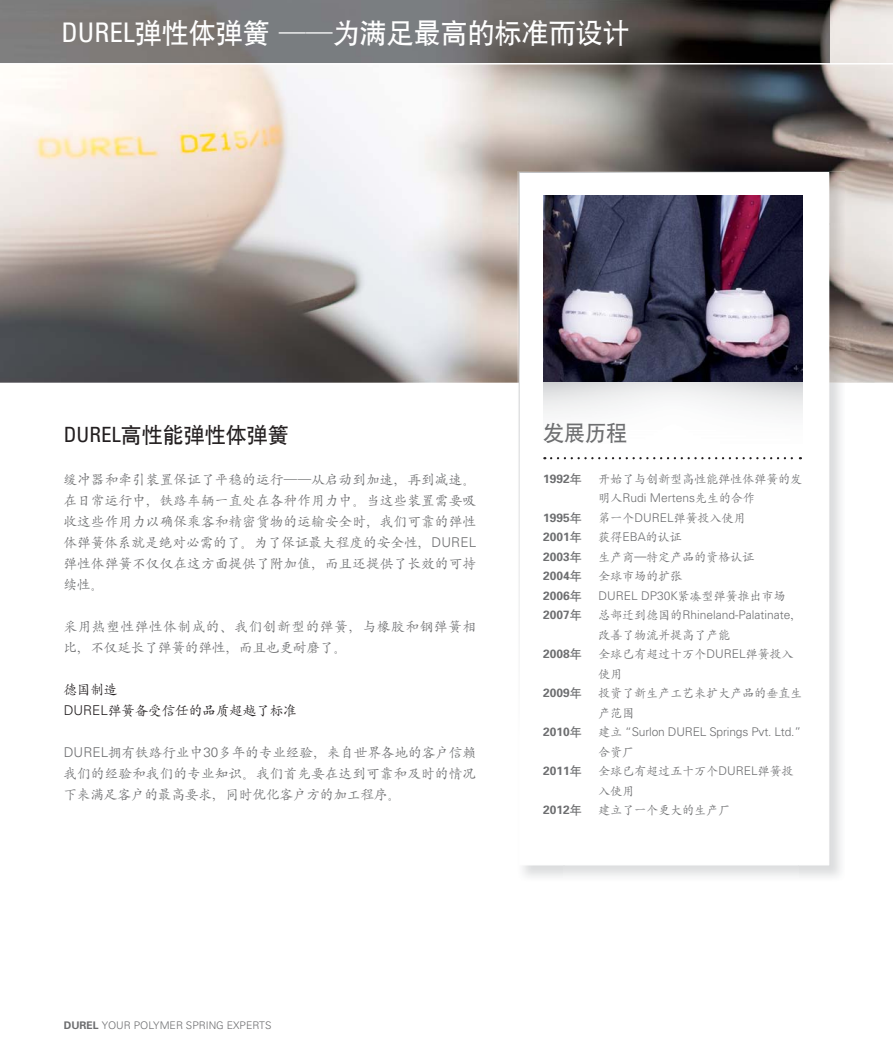
<style>
.page{position:relative;width:893px;height:1063px;background:#fff}
.page>*{position:absolute;margin:0;border:0;box-sizing:border-box;transform-origin:0 0}
.t1{font:27px "SIL Hei Med Jian";color:#fff}
.t2{font:21px "SIL Hei Med Jian";color:#231f20}
.t3{font:21px "SIL Hei Med Jian";color:#6d6e70}
.t4{font:13.5px/21px "SIL Kai Reg Jian";letter-spacing:.02em;color:#6d6e70;text-align:justify}
.t5{font:13.5px/21px "SIL Kai Reg Jian";letter-spacing:.055em;color:#6d6e70}
.t6{font:13.5px/21px "SIL Kai Reg Jian";color:#231f20}
.t7{font:12px/19.5px "SIL Kai Reg Jian";color:#6d6e70}
.t8{font:300 12px "Univers";color:#6d6e70}
.t9{font:700 12px "Univers";color:#6d6e70}
.t10{font:300 10.5px "Univers";color:#6d6e70}
.s1{font-family:"Univers";font-stretch:condensed}
.s2{font-family:"Univers";font-weight:300}
.s3{font-family:"SIL Hei Med Jian";font-weight:400}
.s4{font-family:"SIL Kai Reg Jian";font-weight:400}
.s5{font-weight:700}
</style>
<div class="page">
<img style="left:0;top:0;width:893px;height:383px">
<img style="left:0;top:0;width:829px;height:63px">
<hr style="left:0;top:63px;width:893px;height:2px;background:#fff">
<img style="left:799px;top:383px;width:42px;height:494px">
<img style="left:518px;top:171px;width:327px;height:53px">
<img style="left:518px;top:224px;width:1px;height:159px">
<img style="left:829px;top:224px;width:16px;height:159px">
<svg style="left:519px;top:172px;width:310px;height:693px"></svg>
<img style="left:543px;top:196px;width:260px;height:287px">
<svg style="left:551px;top:457px;width:250px;height:2px"></svg>
<h1 class="t1" style="left:61px;top:20px;width:570px"><span class="s1">DUREL</span>弹性体弹簧 ――为满足最高的标准而设计</h1>
<h2 class="t2" style="left:64px;top:425px;width:227px"><span class="s1">DUREL</span>高性能弹性体弹簧</h2>
<p class="t4" style="left:64px;top:470px;width:414px">缓冲器和牵引装置保证了平稳的运行――从启动到加速，再到减速。在日常运行中，铁路车辆一直处在各种作用力中。当这些装置需要吸收这些作用力以确保乘客和精密货物的运输安全时，我们可靠的弹性体弹簧体系就是绝对必需的了。为了保证最大程度的安全性，<span class="s2">DUREL</span>弹性体弹簧不仅仅在这方面提供了附加值，而且还提供了长效的可持续性。</p>
<p class="t5" style="left:64px;top:617px;width:414px">采用热塑性弹性体制成的、我们创新型的弹簧，与橡胶和钢弹簧相比，不仅延长了弹簧的弹性，而且也更耐磨了。</p>
<p class="t6" style="left:64px;top:680px;width:235px">德国制造<br><span class="s2">DUREL</span>弹簧备受信任的品质超越了标准</p>
<p class="t4" style="left:64px;top:743px;width:414px"><span class="s2">DUREL</span>拥有铁路行业中<span class="s2">30</span>多年的专业经验，来自世界各地的客户信赖我们的经验和我们的专业知识。我们首先要在达到可靠和及时的情况下来满足客户的最高要求，同时优化客户方的加工程序。</p>
<h2 class="t3" style="left:543px;top:423px;width:85px">发展历程</h2>
<p class="t9" style="left:543px;top:474px;width:40px">1992<span class="s3">年</span></p>
<p class="t7" style="left:598px;top:470px;width:206px">开始了与创新型高性能弹性体弹簧的发</p>
<p class="t8" style="left:598px;top:494px;width:158px"><span class="s4">明人</span>Rudi Mertens<span class="s4">先生的合作</span></p>
<p class="t9" style="left:543px;top:513px;width:40px">1995<span class="s3">年</span></p>
<p class="t7" style="left:598px;top:509px;width:149px">第一个<span class="s2">DUREL</span>弹簧投入使用</p>
<p class="t9" style="left:543px;top:533px;width:40px">2001<span class="s3">年</span></p>
<p class="t7" style="left:598px;top:528px;width:85px">获得<span class="s2">EBA</span>的认证</p>
<p class="t9" style="left:543px;top:552px;width:40px">2003<span class="s3">年</span></p>
<p class="t7" style="left:598px;top:548px;width:157px">生产商—特定产品的资格认证</p>
<p class="t9" style="left:543px;top:572px;width:40px">2004<span class="s3">年</span></p>
<p class="t7" style="left:598px;top:567px;width:85px">全球市场的扩张</p>
<p class="t9" style="left:543px;top:591px;width:40px">2006<span class="s3">年</span></p>
<p class="t8" style="left:598px;top:591px;width:189px">DUREL DP30K<span class="s4">紧凑型弹簧推出市场</span></p>
<p class="t9" style="left:543px;top:611px;width:40px">2007<span class="s3">年</span></p>
<p class="t8" style="left:598px;top:611px;width:206px"><span class="s4">总部迁到德国的</span>Rhineland-Palatinate<span class="s4">，</span></p>
<p class="t7" style="left:598px;top:626px;width:133px">改善了物流并提高了产能</p>
<p class="t9" style="left:543px;top:650px;width:40px">2008<span class="s3">年</span></p>
<p class="t7" style="left:598px;top:645px;width:197px">全球已有超过十万个<span class="s2">DUREL</span>弹簧投入使用</p>
<p class="t9" style="left:543px;top:689px;width:40px">2009<span class="s3">年</span></p>
<p class="t7" style="left:598px;top:684px;width:205px">投资了新生产工艺来扩大产品的垂直生产范围</p>
<p class="t9" style="left:543px;top:728px;width:40px">2010<span class="s3">年</span></p>
<p class="t8" style="left:598px;top:728px;width:204px"><span class="s4">建立</span> “Surlon DUREL Springs Pvt. Ltd.”</p>
<p class="t7" style="left:598px;top:743px;width:37px">合资厂</p>
<p class="t9" style="left:543px;top:767px;width:40px">2011<span class="s3">年</span></p>
<p class="t7" style="left:598px;top:762px;width:197px">全球已有超过五十万个<span class="s2">DUREL</span>弹簧投入使用</p>
<p class="t9" style="left:543px;top:806px;width:40px">2012<span class="s3">年</span></p>
<p class="t7" style="left:598px;top:801px;width:133px">建立了一个更大的生产厂</p>
<p class="t10" style="left:64px;top:1021px;width:209px"><span class="s5">DUREL</span> YOUR POLYMER SPRING EXPERTS</p>
</div>
